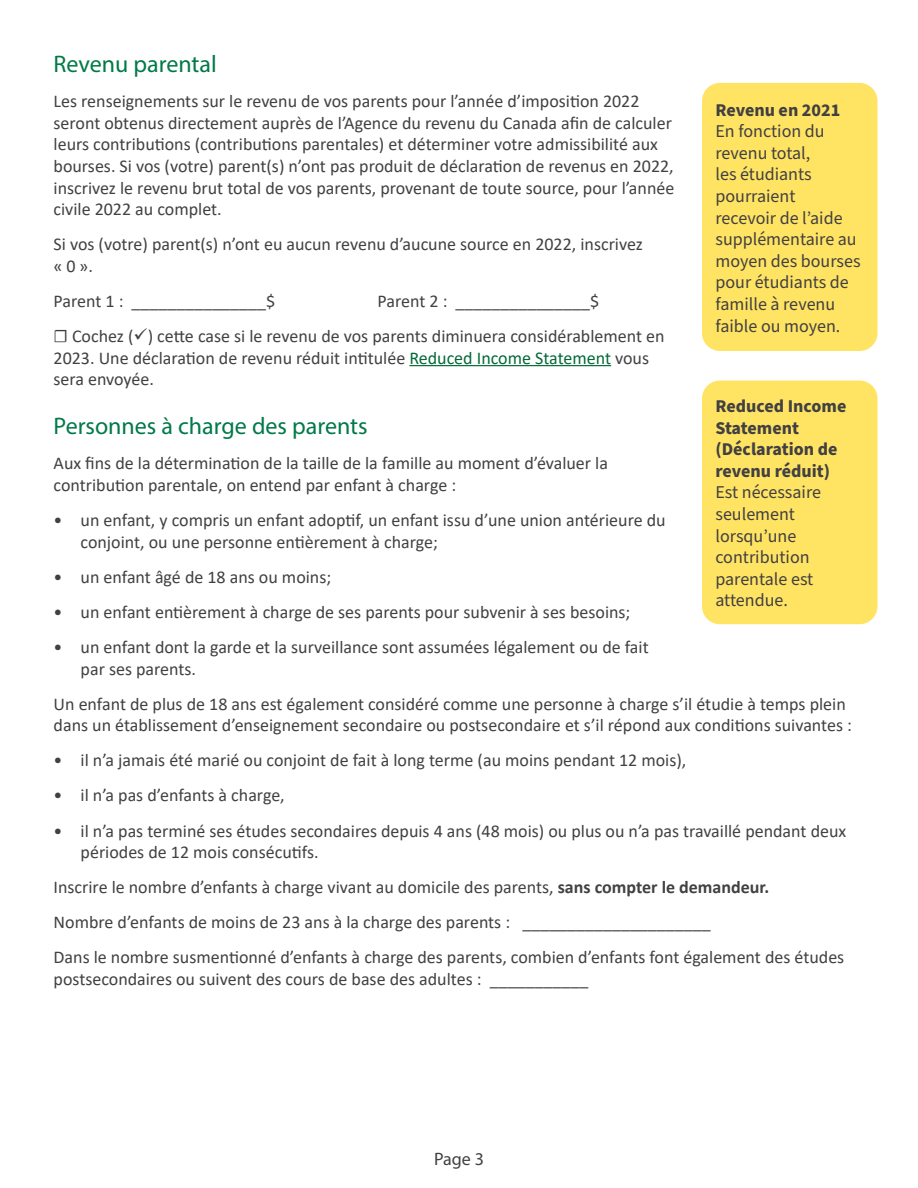
<style>
.page{position:relative;width:918px;height:1188px;background:#fff}
.page>*{position:absolute;margin:0;border:0;box-sizing:border-box;transform-origin:0 0}
.t1{font:24px "Myriad Pro";color:#007948}
.t2{font:18px/21.6px "Calibri";color:#414042}
.t3{font:18px/21.6px "Source Sans Pro";color:#414042}
.t4{font:700 18px/21.6px "Source Sans Pro";color:#414042}
.t5{font:18px "Myriad Pro";color:#414042}
.s1{font-family:"Source Sans Pro"}
.s2{color:#036a37}
.s3{font-weight:700}
</style>
<div class="page">
<hr style="left:409px;top:365px;width:202px;height:1px;background:#036a37">
<div style="left:702px;top:83px;width:176px;height:268px;background:#ffe363;border-radius:18px"></div>
<div style="left:702px;top:381px;width:176px;height:243px;background:#ffe363;border-radius:18px"></div>
<h1 class="t1" style="left:54px;top:49px;width:165px">Revenu parental</h1>
<p class="t2" style="left:54px;top:90px;width:622px">Les renseignements sur le revenu de vos parents pour l’année d’imposition 2022 seront obtenus directement auprès de l’Agence du revenu du Canada afin de calculer leurs contributions (contributions parentales) et déterminer votre admissibilité aux bourses. Si vos (votre) parent(s) n’ont pas produit de déclaration de revenus en 2022, inscrivez le revenu brut total de vos parents, provenant de toute source, pour l’année civile 2022 au complet.</p>
<p class="t2" style="left:54px;top:233px;width:591px">Si vos (votre) parent(s) n’ont eu aucun revenu d’aucune source en 2022, inscrivez « 0 ».</p>
<p class="t2" style="left:54px;top:290px;width:223px">Parent 1 : _______________$</p>
<p class="t4" style="left:716px;top:99px;width:126px">Revenu en 2021</p>
<p class="t3" style="left:716px;top:121px;width:147px">En fonction du revenu total,<br>les étudiants pourraient recevoir de l’aide supplémentaire au moyen des bourses pour étudiants de famille à revenu faible ou moyen.</p>
<p class="t2" style="left:54px;top:283px;width:613px;line-height:35.1px;text-indent:324px">Parent 2 : _______________$<br><span class="s1">☐</span> Cochez (✓) cette case si le revenu de vos parents diminuera considérablement en</p>
<p class="t2" style="left:54px;top:346px;width:597px">2023. Une déclaration de revenu réduit intitulée <span class="s2">Reduced Income Statement</span> vous sera envoyée.</p>
<h1 class="t1" style="left:54px;top:411px;width:316px">Personnes à charge des parents</h1>
<p class="t2" style="left:54px;top:452px;width:556px">Aux fins de la détermination de la taille de la famille au moment d’évaluer la contribution parentale, on entend par enfant à charge :</p>
<p class="t2" style="left:81px;top:509px;width:587px;text-indent:-27px">• un enfant, y compris un enfant adoptif, un enfant issu d’une union antérieure du conjoint, ou une personne entièrement à charge;</p>
<p class="t2" style="left:54px;top:566px;width:279px">• un enfant âgé de 18 ans ou moins;</p>
<p class="t2" style="left:54px;top:601px;width:578px">• un enfant entièrement à charge de ses parents pour subvenir à ses besoins;</p>
<p class="t2" style="left:81px;top:636px;width:570px;text-indent:-27px">• un enfant dont la garde et la surveillance sont assumées légalement ou de fait par ses parents.</p>
<p class="t2" style="left:54px;top:692px;width:800px">Un enfant de plus de 18 ans est également considéré comme une personne à charge s’il étudie à temps plein dans un établissement d’enseignement secondaire ou postsecondaire et s’il répond aux conditions suivantes :</p>
<p class="t2" style="left:54px;top:749px;width:634px">• il n’a jamais été marié ou conjoint de fait à long terme (au moins pendant 12 mois),</p>
<p class="t2" style="left:54px;top:784px;width:233px">• il n’a pas d’enfants à charge,</p>
<p class="t2" style="left:81px;top:819px;width:767px;text-indent:-27px">• il n’a pas terminé ses études secondaires depuis 4 ans (48 mois) ou plus ou n’a pas travaillé pendant deux périodes de 12 mois consécutifs.</p>
<p class="t2" style="left:54px;top:869px;width:792px;line-height:35.1px">Inscrire le nombre d’enfants à charge vivant au domicile des parents, <span class="s3">sans compter le demandeur.<br></span>Nombre d’enfants de moins de 23 ans à la charge des parents : _____________________<br>Dans le nombre susmentionné d’enfants à charge des parents, combien d’enfants font également des études</p>
<p class="t2" style="left:54px;top:968px;width:536px">postsecondaires ou suivent des cours de base des adultes : ___________</p>
<p class="t4" style="left:716px;top:396px;width:132px">Reduced Income<br>Statement (Déclaration de revenu réduit)</p>
<p class="t3" style="left:716px;top:482px;width:107px">Est nécessaire seulement lorsqu’une contribution parentale est attendue.</p>
<p class="t5" style="left:434px;top:1148px;width:51px">Page 3</p>
</div>
